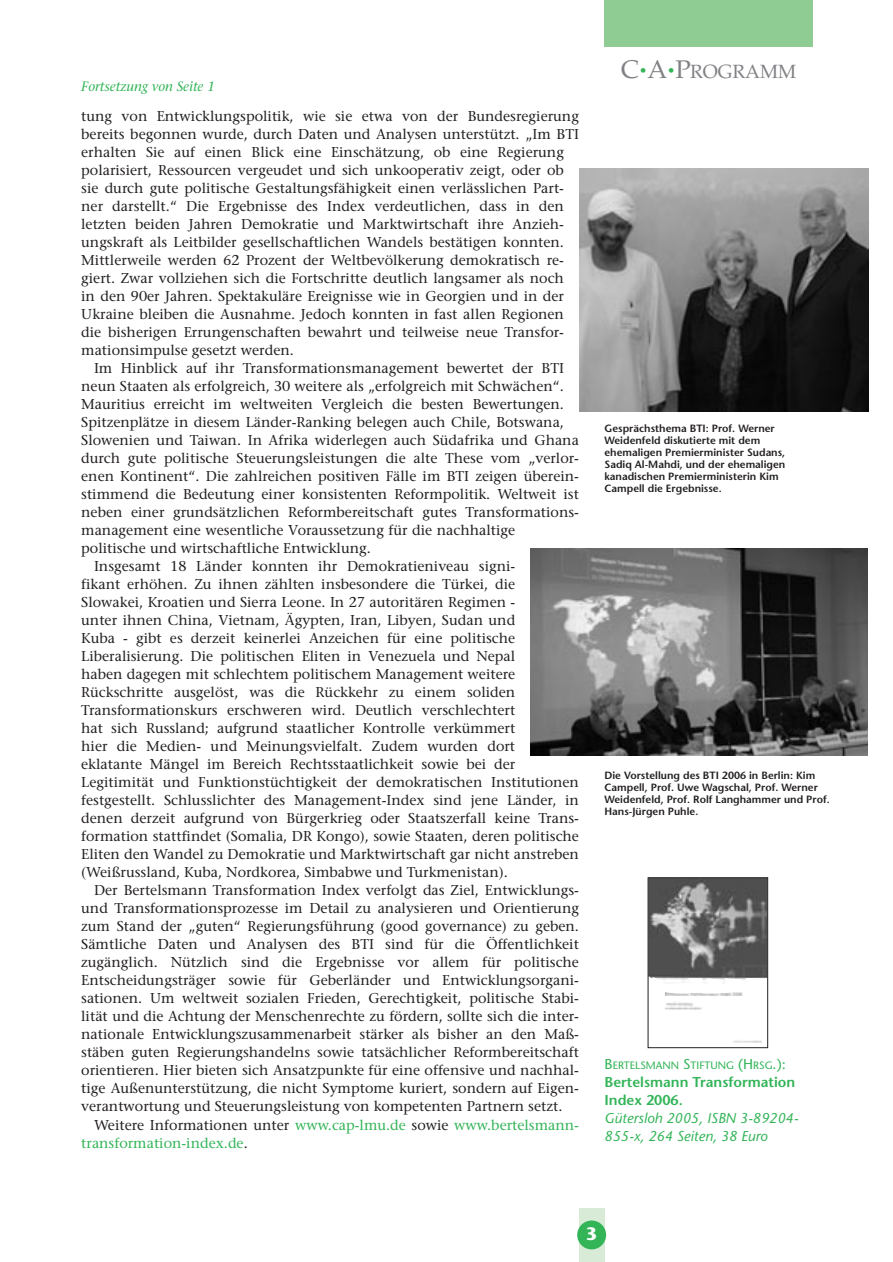
<style>
.page{position:relative;width:893px;height:1262px;background:#fff}
.page>*{position:absolute;margin:0;border:0;box-sizing:border-box;transform-origin:0 0}
.t1{font:19.2px "Palatino";color:#808285}
.t2{font:700 18px "Stone Sans";color:#fff}
.t3{font:14.25px/18px "Stone Serif";color:#231f20}
.t4{font:italic 14.25px/18px "Stone Sans";color:#32b457}
.t5{font:600 14.25px/18px "Stone Sans";color:#32b457}
.t6{font:14.25px "Stone Serif";color:#32b457}
.t7{font:italic 13.5px "Stone Serif";color:#32b457}
.t8{font:10.65px "Stone Sans";color:#32b457}
.t9{font:600 10.5px/12px "Stone Sans";color:#231f20}
.s1{color:#32b457}
.s2{color:#231f20}
.s3{font-size:25.5px}
.s4{font-size:14.25px}
</style>
<div class="page">
<div style="left:579px;top:1208px;width:25px;height:54px;background:#d7ebd7"></div>
<div style="left:577px;top:1220px;width:29px;height:29px;background:#32b457;border-radius:50%"></div>
<div style="left:604px;top:0;width:209px;height:47px;background:#8ecc94"></div>
<img style="left:579px;top:168px;width:289px;height:243px">
<img style="left:530px;top:549px;width:337px;height:206px">
<img style="left:650px;top:879px;width:115px;height:163px">
<div style="left:648px;top:877px;width:119px;height:170px;border:1px solid #231f20"></div>
<p class="t7" style="left:81px;top:81px;width:135px">Fortsetzung von Seite 1</p>
<p class="t3" style="left:81px;top:109px;width:499px">tung von Entwicklungspolitik, wie sie etwa von der Bundesregierung bereits begonnen wurde, durch Daten und Analysen unterstützt. „Im BTI erhalten Sie auf einen Blick eine Einschätzung, ob eine Regierung polarisiert, Ressourcen vergeudet und sich unkooperativ zeigt, oder ob sie durch gute politische Gestaltungsfähigkeit einen verlässlichen Part&shy;ner darstellt.“ Die Ergebnisse des Index verdeutlichen, dass in den letzten beiden Jahren Demokratie und Marktwirtschaft ihre Anzieh&shy;ungskraft als Leitbilder gesellschaftlichen Wandels bestätigen konnten.<br>Mittlerweile werden 62 Prozent der Weltbevölkerung demokratisch re&shy;giert. Zwar vollziehen sich die Fortschritte deutlich langsamer als noch in den 90er Jahren. Spektakuläre Ereignisse wie in Georgien und in der Ukraine bleiben die Ausnahme. Jedoch konnten in fast allen Regionen die bisherigen Errungenschaften bewahrt und teilweise neue Transfor&shy;mationsimpulse gesetzt werden.</p>
<p class="t3" style="left:94px;top:361px;width:471px">Im Hinblick auf ihr Transformationsmanagement bewertet der BTI</p>
<p class="t3" style="left:81px;top:379px;width:484px">neun Staaten als erfolgreich, 30 weitere als „erfolgreich mit Schwächen“.</p>
<p class="t3" style="left:81px;top:397px;width:484px">Mauritius erreicht im weltweiten Vergleich die besten Bewertungen.</p>
<p class="t3" style="left:81px;top:415px;width:484px">Spitzenplätze in diesem Länder-Ranking belegen auch Chile, Botswana,</p>
<p class="t3" style="left:81px;top:433px;width:499px">Slowenien und Taiwan. In Afrika widerlegen auch Südafrika und Ghana</p>
<p class="t3" style="left:81px;top:451px;width:499px">durch gute politische Steuerungsleistungen die alte These vom „verlor-</p>
<p class="t3" style="left:81px;top:469px;width:499px">enen Kontinent“. Die zahlreichen positiven Fälle im BTI zeigen überein-</p>
<p class="t3" style="left:81px;top:487px;width:499px">stimmend die Bedeutung einer konsistenten Reformpolitik. Weltweit ist</p>
<p class="t3" style="left:81px;top:505px;width:499px">neben einer grundsätzlichen Reformbereitschaft gutes Transformations-</p>
<p class="t3" style="left:81px;top:523px;width:435px">management eine wesentliche Voraussetzung für die nachhaltige</p>
<p class="t3" style="left:81px;top:541px;width:291px">politische und wirtschaftliche Entwicklung.</p>
<p class="t3" style="left:94px;top:559px;width:423px">Insgesamt 18 Länder konnten ihr Demokratieniveau signi-</p>
<p class="t3" style="left:81px;top:577px;width:435px">fikant erhöhen. Zu ihnen zählten insbesondere die Türkei, die</p>
<p class="t3" style="left:81px;top:595px;width:435px">Slowakei, Kroatien und Sierra Leone. In 27 autoritären Regimen -</p>
<p class="t3" style="left:81px;top:613px;width:435px">unter ihnen China, Vietnam, Ägypten, Iran, Libyen, Sudan und</p>
<p class="t3" style="left:81px;top:631px;width:435px">Kuba - gibt es derzeit keinerlei Anzeichen für eine politische</p>
<p class="t3" style="left:81px;top:649px;width:435px">Liberalisierung. Die politischen Eliten in Venezuela und Nepal</p>
<p class="t3" style="left:81px;top:667px;width:435px">haben dagegen mit schlechtem politischem Management weitere</p>
<p class="t3" style="left:81px;top:685px;width:435px">Rückschritte ausgelöst, was die Rückkehr zu einem soliden</p>
<p class="t3" style="left:81px;top:703px;width:435px">Transformationskurs erschweren wird. Deutlich verschlechtert</p>
<p class="t3" style="left:81px;top:721px;width:435px">hat sich Russland; aufgrund staatlicher Kontrolle verkümmert</p>
<p class="t3" style="left:81px;top:739px;width:435px">hier die Medien- und Meinungsvielfalt. Zudem wurden dort</p>
<p class="t3" style="left:81px;top:757px;width:435px">eklatante Mängel im Bereich Rechtsstaatlichkeit sowie bei der</p>
<p class="t3" style="left:81px;top:775px;width:499px">Legitimität und Funktionstüchtigkeit der demokratischen Institutionen</p>
<p class="t3" style="left:81px;top:793px;width:499px">festgestellt. Schlusslichter des Management-Index sind jene Länder, in</p>
<p class="t3" style="left:81px;top:811px;width:499px">denen derzeit aufgrund von Bürgerkrieg oder Staatszerfall keine Trans-</p>
<p class="t3" style="left:81px;top:829px;width:499px">formation stattfindet (Somalia, DR Kongo), sowie Staaten, deren politische</p>
<p class="t3" style="left:81px;top:847px;width:499px">Eliten den Wandel zu Demokratie und Marktwirtschaft gar nicht anstreben</p>
<p class="t3" style="left:81px;top:865px;width:428px">(Weißrussland, Kuba, Nordkorea, Simbabwe und Turkmenistan).</p>
<p class="t3" style="left:94px;top:883px;width:486px">Der Bertelsmann Transformation Index verfolgt das Ziel, Entwicklungs-</p>
<p class="t3" style="left:81px;top:901px;width:499px">und Transformationsprozesse im Detail zu analysieren und Orientierung</p>
<p class="t3" style="left:81px;top:919px;width:499px">zum Stand der „guten“ Regierungsführung (good governance) zu geben.</p>
<p class="t3" style="left:81px;top:937px;width:499px">Sämtliche Daten und Analysen des BTI sind für die Öffentlichkeit</p>
<p class="t3" style="left:81px;top:955px;width:499px">zugänglich. Nützlich sind die Ergebnisse vor allem für politische</p>
<p class="t3" style="left:81px;top:973px;width:499px">Entscheidungsträger sowie für Geberländer und Entwicklungsorgani-</p>
<p class="t3" style="left:81px;top:991px;width:499px">sationen. Um weltweit sozialen Frieden, Gerechtigkeit, politische Stabi-</p>
<p class="t3" style="left:81px;top:1009px;width:499px">lität und die Achtung der Menschenrechte zu fördern, sollte sich die inter-</p>
<p class="t3" style="left:81px;top:1027px;width:499px">nationale Entwicklungszusammenarbeit stärker als bisher an den Maß-</p>
<p class="t3" style="left:81px;top:1045px;width:499px">stäben guten Regierungshandelns sowie tatsächlicher Reformbereitschaft</p>
<p class="t3" style="left:81px;top:1063px;width:499px">orientieren. Hier bieten sich Ansatzpunkte für eine offensive und nachhal-</p>
<p class="t3" style="left:81px;top:1081px;width:499px">tige Außenunterstützung, die nicht Symptome kuriert, sondern auf Eigen-</p>
<p class="t3" style="left:81px;top:1099px;width:483px">verantwortung und Steuerungsleistung von kompetenten Partnern setzt.</p>
<p class="t3" style="left:94px;top:1117px;width:486px">Weitere Informationen unter <span class="s1">www.cap-lmu.de</span> sowie <span class="s1">www.bertelsmann-</span></p>
<p class="t6" style="left:81px;top:1137px;width:168px">transformation-index.de<span class="s2">.</span></p>
<h1 class="t1" style="left:621px;top:64px;width:177px"><span class="s3">C</span><sup>•</sup><span class="s3">A</span><sup>•</sup><span class="s3">P</span>ROGRAMM</h1>
<p class="t9" style="left:604px;top:423px;width:182px">Gesprächsthema BTI: Prof. Werner Weidenfeld diskutierte mit dem ehemaligen Premierminister Sudans, Sadiq Al-Mahdi, und der ehemaligen kanadischen Premierministerin Kim Campell die Ergebnisse.</p>
<p class="t9" style="left:604px;top:771px;width:227px">Die Vorstellung des BTI 2006 in Berlin: Kim Campell, Prof. Uwe Wagschal, Prof. Werner Weidenfeld, Prof. Rolf Langhammer und Prof.<br>Hans-Jürgen Puhle.</p>
<p class="t8" style="left:604px;top:1061px;width:183px"><span class="s4">B</span>ERTELSMANN <span class="s4">S</span>TIFTUNG <span class="s4">(H</span>RSG<span class="s4">.):</span></p>
<p class="t5" style="left:604px;top:1074px;width:192px">Bertelsmann Transformation<br>Index 2006.</p>
<p class="t4" style="left:604px;top:1110px;width:195px">Gütersloh 2005, ISBN 3-89204-<br>855-x, 264 Seiten, 38 Euro</p>
<p class="t2" style="left:586px;top:1226px;width:13px">3</p>
</div>
